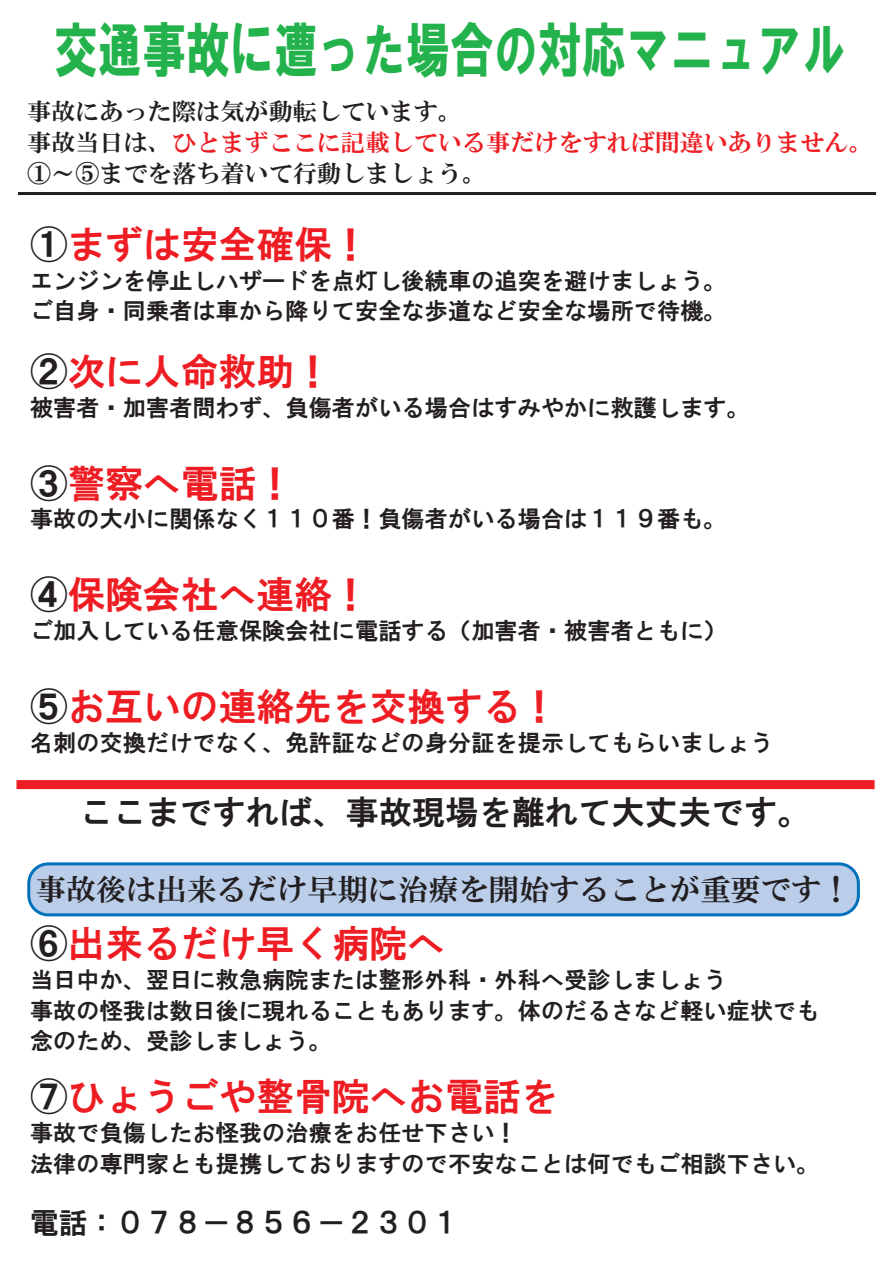
<style>
.page{position:relative;width:893px;height:1263px;background:#fff}
.page>*{position:absolute;margin:0;border:0;box-sizing:border-box;transform-origin:0 0}
.t1{font:59.55px "HGS Soei Kakugothic UB";color:#23b24b;scale:.74 1}
.t2{font:37.5px "HG Gothic E";letter-spacing:.005em;color:#ee1d23}
.t3{font:33px "HG Gothic E";letter-spacing:.005em;color:#231f20}
.t4{font:30px "HGS Mincho E";letter-spacing:.005em;color:#231f20}
.t5{font:28.5px "HG Gothic E";letter-spacing:.005em;color:#231f20}
.t6{font:24px/30.8px "HGS Mincho E";letter-spacing:.005em;color:#231f20}
.t7{font:23.1px/30.8px "HG Gothic E";letter-spacing:.005em;color:#231f20}
.s1{color:#ee1d23}
.s2{color:#231f20}
</style>
<div class="page">
<div style="left:16px;top:780px;width:858px;height:9px;background:#ee1d23"></div>
<hr style="left:18px;top:192px;width:858px;height:3px;background:#231f20">
<div style="left:27px;top:862px;width:833px;height:54px;background:#bacde9;border:3px solid #0072bc;border-radius:19px"></div>
<h1 class="t1" style="left:54px;top:19px;width:1072px">交通事故に遭った場合の対応マニュアル</h1>
<p class="t6" style="left:27px;top:96px;width:847px">事故にあった際は気が動転しています。<br>事故当日は、<span class="s1">ひとまずここに記載している事だけをすれば間違いありません。<br></span>①～⑤までを落ち着いて行動しましょう。</p>
<h2 class="t2" style="left:30px;top:226px;width:341px"><span class="s2">①</span>まずは安全確保！</h2>
<p class="t7" style="left:30px;top:265px;width:698px">エンジンを停止しハザードを点灯し後続車の追突を避けましょう。ご自身・同乗者は車から降りて安全な歩道など安全な場所で待機。</p>
<h2 class="t2" style="left:30px;top:353px;width:303px"><span class="s2">②</span>次に人命救助！</h2>
<p class="t7" style="left:30px;top:392px;width:721px">被害者・加害者問わず、負傷者がいる場合はすみやかに救護します。</p>
<h2 class="t2" style="left:30px;top:464px;width:266px"><span class="s2">③</span>警察へ電話！</h2>
<p class="t7" style="left:30px;top:504px;width:698px">事故の大小に関係なく１１０番！負傷者がいる場合は１１９番も。</p>
<h2 class="t2" style="left:30px;top:576px;width:341px"><span class="s2">④</span>保険会社へ連絡！</h2>
<p class="t7" style="left:30px;top:615px;width:698px">ご加入している任意保険会社に電話する（加害者・被害者ともに）</p>
<h2 class="t2" style="left:30px;top:688px;width:530px"><span class="s2">⑤</span>お互いの連絡先を交換する！</h2>
<p class="t7" style="left:30px;top:727px;width:745px">名刺の交換だけでなく、免許証などの身分証を提示してもらいましょう</p>
<h3 class="t3" style="left:80px;top:795px;width:732px">ここまですれば、事故現場を離れて大丈夫です。</h3>
<p class="t4" style="left:36px;top:874px;width:817px">事故後は出来るだけ早期に治療を開始することが重要です！</p>
<h2 class="t2" style="left:30px;top:925px;width:417px"><span class="s2">⑥</span>出来るだけ早く病院へ</h2>
<p class="t7" style="left:30px;top:964px;width:791px">当日中か、翌日に救急病院または整形外科・外科へ受診しましょう<br>事故の怪我は数日後に現れることもあります。体のだるさなど軽い症状でも念のため、受診しましょう。</p>
<h2 class="t2" style="left:30px;top:1078px;width:530px"><span class="s2">⑦</span>ひょうごや整骨院へお電話を</h2>
<p class="t7" style="left:30px;top:1117px;width:791px">事故で負傷したお怪我の治療をお任せ下さい！<br>法律の専門家とも提携しておりますので不安なことは何でもご相談下さい。</p>
<p class="t5" style="left:30px;top:1208px;width:432px">電話：０７８－８５６－２３０１</p>
</div>
